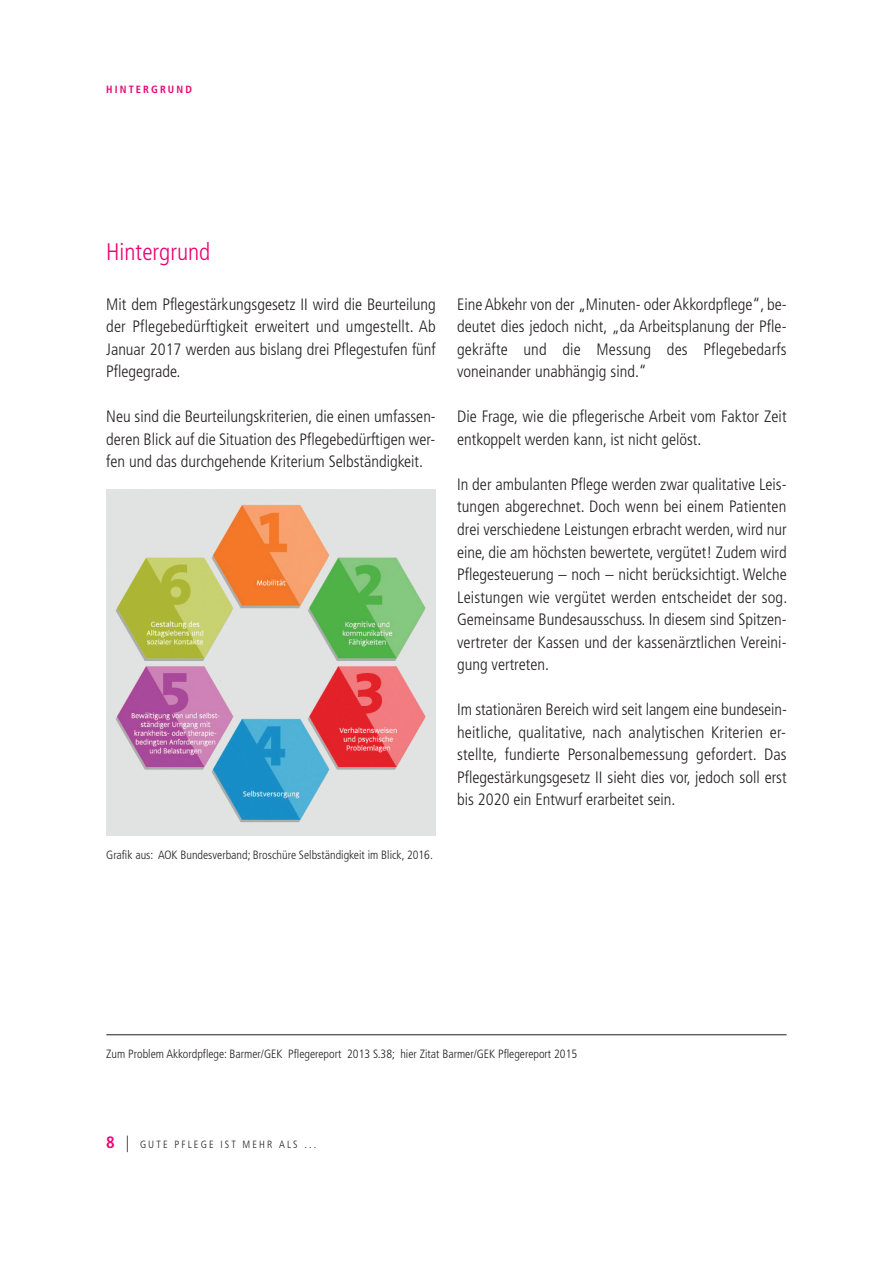
<style>
.page{position:relative;width:893px;height:1263px;background:#fff}
.page>*{position:absolute;margin:0;border:0;box-sizing:border-box;transform-origin:0 0}
.t1{font:300 condensed 24px "Frutiger";color:#ed0372}
.t2{font:300 condensed 16.5px/22.5px "Frutiger";color:#231f20;text-align:justify}
.t3{font:300 condensed 12px "Frutiger";color:#231f20}
.t4{font:300 condensed 10.5px "Frutiger";letter-spacing:.2em;color:#231f20}
.t5{font:700 condensed 10.5px "Frutiger";letter-spacing:.2em;color:#ed0372}
.s1{font-weight:700;font-size:16.5px;color:#ed0372}
.s2{font-size:16.5px}
</style>
<div class="page">
<img style="left:106px;top:489px;width:330px;height:346px">
<hr style="left:106px;top:1034px;width:681px;height:1px;background:#231f20">
<p class="t5" style="left:106px;top:85px;width:87px">HINTERGRUND</p>
<h1 class="t1" style="left:106px;top:242px;width:106px">Hintergrund</h1>
<p class="t2" style="left:106px;top:294px;width:331px">Mit dem Pflegestärkungsgesetz II wird die Beurteilung der Pflegebedürftigkeit erweitert und umgestellt. Ab Januar 2017 werden aus bislang drei Pflegestufen fünf Pflegegrade.</p>
<p class="t2" style="left:106px;top:407px;width:331px">Neu sind die Beurteilungskriterien, die einen umfassen&shy;deren Blick auf die Situation des Pflegebedürftigen wer&shy;fen und das durchgehende Kriterium Selbständigkeit.</p>
<p class="t3" style="left:106px;top:849px;width:328px">Grafik aus: AOK Bundesverband; Broschüre Selbständigkeit im Blick, 2016.</p>
<p class="t2" style="left:457px;top:294px;width:331px">Eine Abkehr von der „Minuten- oder Akkordpflege“, be&shy;deutet dies jedoch nicht, „da Arbeitsplanung der Pfle&shy;gekräfte und die Messung des Pflegebedarfs voneinander unabhängig sind.“</p>
<p class="t2" style="left:457px;top:407px;width:331px">Die Frage, wie die pflegerische Arbeit vom Faktor Zeit entkoppelt werden kann, ist nicht gelöst.</p>
<p class="t2" style="left:457px;top:474px;width:332px">In der ambulanten Pflege werden zwar qualitative Leis&shy;tungen abgerechnet. Doch wenn bei einem Patienten drei verschiedene Leistungen erbracht werden, wird nur eine, die am höchsten bewertete, vergütet! Zudem wird Pflegesteuerung – noch – nicht berücksichtigt. Welche Leistungen wie vergütet werden entscheidet der sog.<br>Gemeinsame Bundesausschuss. In diesem sind Spitzen&shy;vertreter der Kassen und der kassenärztlichen Vereini&shy;gung vertreten.</p>
<p class="t2" style="left:457px;top:699px;width:331px">Im stationären Bereich wird seit langem eine bundesein&shy;heitliche, qualitative, nach analytischen Kriterien er&shy;stellte, fundierte Personalbemessung gefordert. Das Pflegestärkungsgesetz II sieht dies vor, jedoch soll erst bis 2020 ein Entwurf erarbeitet sein.</p>
<p class="t3" style="left:106px;top:1049px;width:472px">Zum Problem Akkordpflege: Barmer/GEK Pflegereport 2013 S.38; hier Zitat Barmer/GEK Pflegereport 2015</p>
<p class="t4" style="left:106px;top:1140px;width:211px"><span class="s1">8</span> <span class="s2">|</span> GUTE PFLEGE IST MEHR ALS ...</p>
</div>
